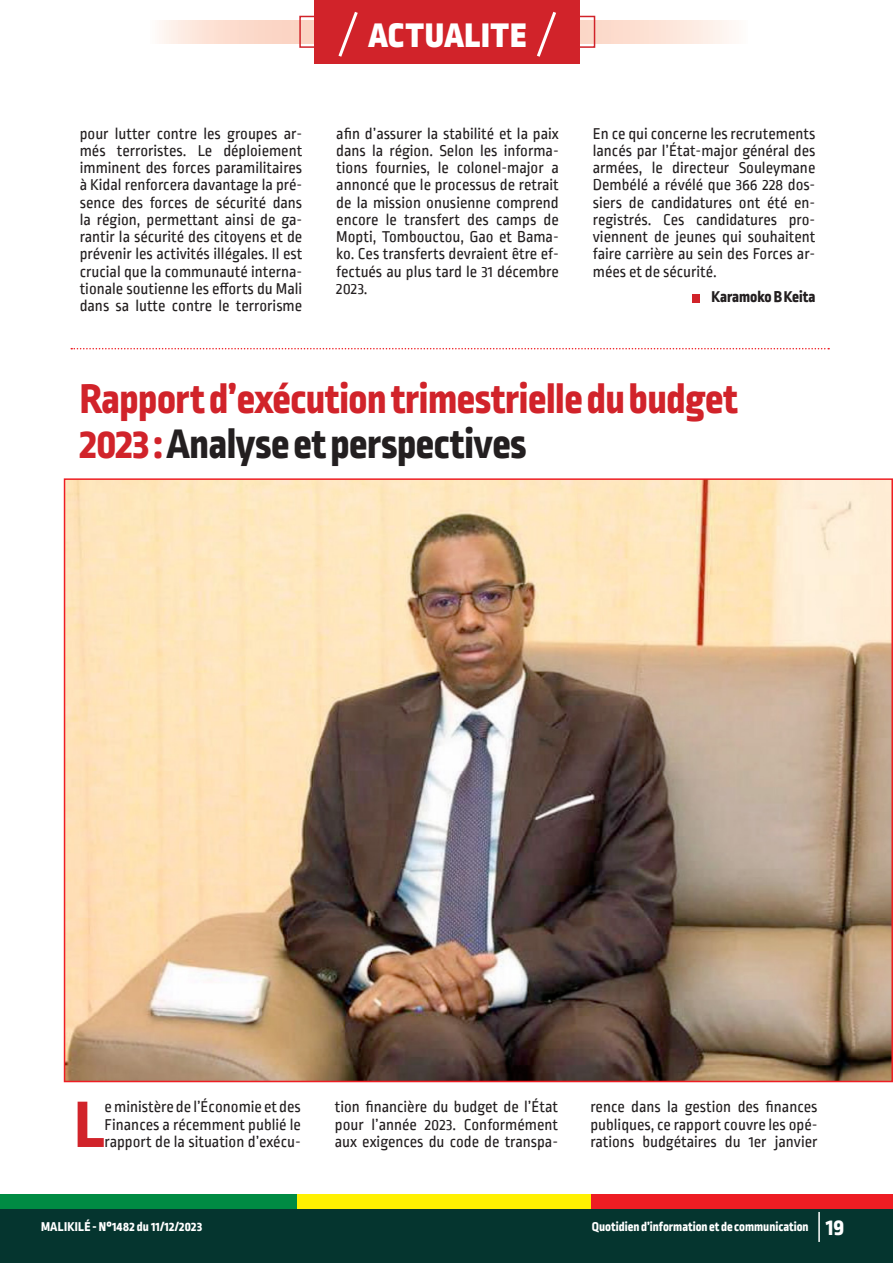
<style>
.page{position:relative;width:893px;height:1263px;background:#fff}
.page>*{position:absolute;margin:0;border:0;box-sizing:border-box;transform-origin:0 0}
.t1{font:800 69.15px "Ropa Sans Pro";color:#d1232a}
.t2{font:800 43.5px "Ropa Sans Pro";letter-spacing:-.01em;color:#d1232a}
.t3{font:800 43.5px "Ropa Sans Pro";letter-spacing:-.01em;color:#231f20}
.t4{font:900 36px "Ropa Sans Pro";letter-spacing:.03em;color:#fff}
.t5{font:16.5px/17.2px "Ropa Sans PTT";color:#231f20;text-align:justify}
.t6{font:800 16.5px "Ropa Sans Pro";color:#231f20}
.t7{font:800 13.5px "Ropa Sans Pro";color:#fff}
.t8{font:800 13.5px "Ropa Sans Pro";letter-spacing:.02em;color:#fff}
.s1{color:#d1232a}
.s2{font-size:24px}
</style>
<div class="page">
<div style="left:0;top:1195px;width:297px;height:17px;background:#008b43"></div>
<div style="left:297px;top:1195px;width:297px;height:17px;background:#fff101"></div>
<div style="left:592px;top:1195px;width:301px;height:17px;background:#ee1d23"></div>
<div style="left:0;top:1209px;width:893px;height:54px;background:#05352f"></div>
<hr style="left:818px;top:1212px;width:2px;height:30px;background:#fff">
<svg style="left:159px;top:21px;width:573px;height:23px;background:#fce0d4"></svg>
<div style="left:299px;top:16px;width:296px;height:32px;border:2px solid #d1232a"></div>
<div style="left:315px;top:0;width:265px;height:64px;background:#d1232a"></div>
<svg style="left:338px;top:12px;width:20px;height:45px"></svg>
<svg style="left:537px;top:11px;width:19px;height:46px"></svg>
<div style="left:692px;top:294px;width:7px;height:9px;background:#d1232a"></div>
<img style="left:67px;top:481px;width:823px;height:598px">
<svg style="left:71px;top:348px;width:758px;height:1px"></svg>
<p class="t4" style="left:368px;top:13px;width:159px">ACTUALITE</p>
<p class="t5" style="left:80px;top:126px;width:224px">pour lutter contre les groupes ar&shy;més terroristes. Le déploiement imminent des forces paramilitaires à Kidal renforcera davantage la pré&shy;sence des forces de sécurité dans la région, permettant ainsi de ga&shy;rantir la sécurité des citoyens et de prévenir les activités illégales. Il est crucial que la communauté interna&shy;tionale soutienne les efforts du Mali dans sa lutte contre le terrorisme</p>
<p class="t5" style="left:336px;top:126px;width:224px">afin d’assurer la stabilité et la paix dans la région. Selon les informa&shy;tions fournies, le colonel-major a annoncé que le processus de retrait de la mission onusienne comprend encore le transfert des camps de Mopti, Tombouctou, Gao et Bama&shy;ko. Ces transferts devraient être ef&shy;fectués au plus tard le 31 décembre 2023.</p>
<p class="t5" style="left:593px;top:126px;width:224px">En ce qui concerne les recrutements lancés par l’État-major général des armées, le directeur Souleymane Dembélé a révélé que 366 228 dos&shy;siers de candidatures ont été en&shy;registrés. Ces candidatures pro&shy;viennent de jeunes qui souhaitent faire carrière au sein des Forces ar&shy;mées et de sécurité.</p>
<p class="t6" style="left:712px;top:287px;width:105px">Karamoko B Keita</p>
<p class="t2" style="left:80px;top:374px;width:660px">Rapport d’exécution trimestrielle du budget</p>
<p class="t3" style="left:80px;top:419px;width:448px"><span class="s1">2023 :</span> Analyse et perspectives</p>
<p class="t1" style="left:75px;top:1084px;width:32px">L</p>
<p class="t5" style="left:105px;top:1099px;width:198px">e ministère de l’Économie et des Finances a récemment publié le rapport de la situation d’exécu-</p>
<p class="t5" style="left:335px;top:1099px;width:225px">tion financière du budget de l’État pour l’année 2023. Conformément aux exigences du code de transpa-</p>
<p class="t5" style="left:590px;top:1099px;width:229px">rence dans la gestion des finances publiques, ce rapport couvre les opé&shy;rations budgétaires du 1er janvier</p>
<p class="t8" style="left:41px;top:1219px;width:163px">MALIKILÉ - N°1482 du 11/12/2023</p>
<p class="t7" style="left:592px;top:1219px;width:254px">Quotidien d’information et de communication <span class="s2">19</span></p>
</div>
